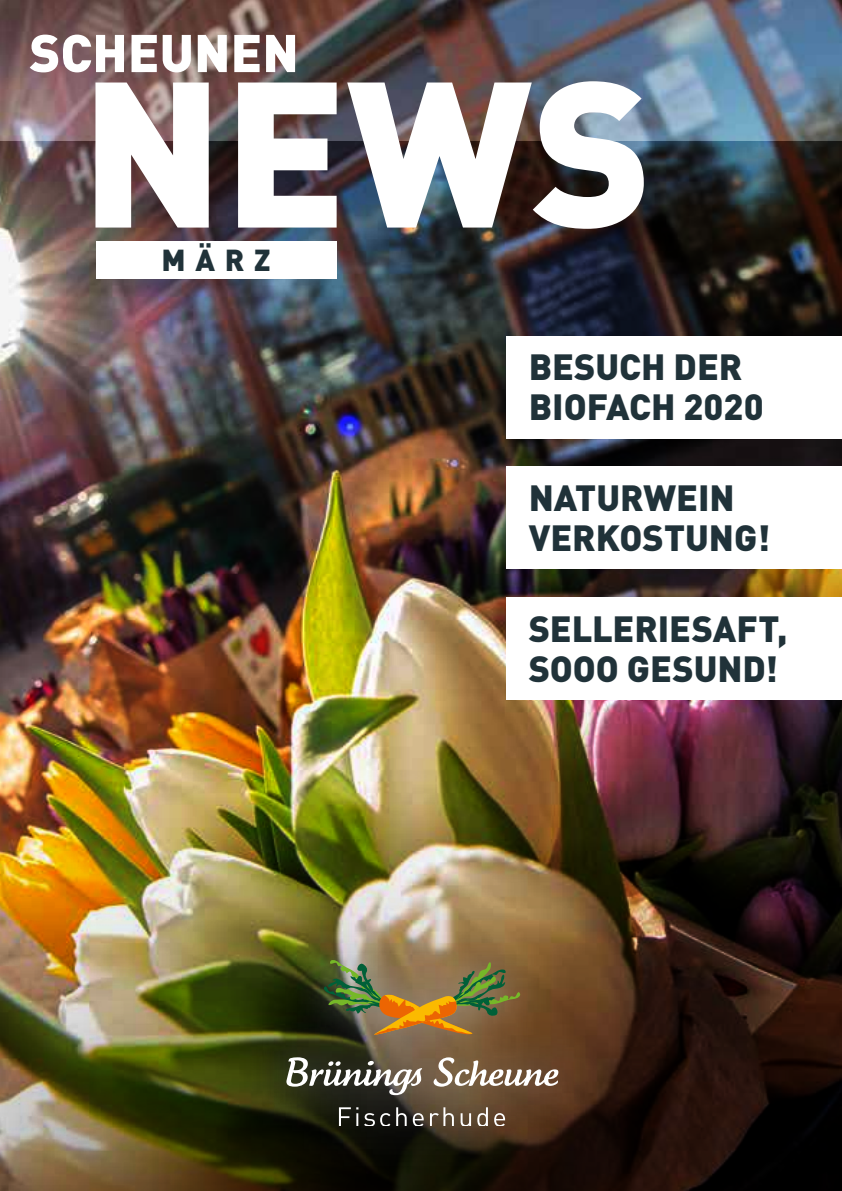
<style>
.page{position:relative;width:842px;height:1191px;background:#fff}
.page>*{position:absolute;margin:0;border:0;box-sizing:border-box;transform-origin:0 0}
.t1{font:900 203.6px "DIN";color:#fff}
.t2{font:900 52.2px "DIN";color:#fff}
.t3{font:900 36px/40px "DIN";color:#203239}
.t4{font:900 30px "DIN";color:#203239}
</style>
<div class="page">
<img style="left:0;top:0;width:842px;height:142px">
<img style="left:0;top:142px;width:842px;height:1049px">
<div style="left:96px;top:242px;width:240px;height:37px;background:#fff"></div>
<div style="left:506px;top:467px;width:336px;height:102px;background:#fff"></div>
<div style="left:506px;top:336px;width:336px;height:102px;background:#fff"></div>
<div style="left:506px;top:598px;width:336px;height:102px;background:#fff"></div>
<img style="left:245px;top:920px;width:354px;height:247px">
<img style="left:323px;top:959px;width:198px;height:78px">
<svg style="left:286px;top:1057px;width:136px;height:38px"></svg>
<svg style="left:434px;top:1057px;width:124px;height:29px"></svg>
<svg style="left:339px;top:1107px;width:19px;height:18px"></svg>
<svg style="left:364px;top:1113px;width:26px;height:12px"></svg>
<svg style="left:396px;top:1107px;width:11px;height:18px"></svg>
<svg style="left:413px;top:1113px;width:11px;height:12px"></svg>
<svg style="left:430px;top:1107px;width:24px;height:18px"></svg>
<svg style="left:461px;top:1113px;width:10px;height:12px"></svg>
<svg style="left:477px;top:1107px;width:11px;height:18px"></svg>
<svg style="left:494px;top:1113px;width:11px;height:12px"></svg>
<h2 class="t2" style="left:29px;top:18px;width:271px">SCHEUNEN</h2>
<h1 class="t1" style="left:81px;top:18px;width:573px">NEWS</h1>
<p class="t4" style="left:162px;top:240px;width:110px">MÄRZ</p>
<p class="t3" style="left:529px;top:345px;width:236px">BESUCH DER<br>BIOFACH 2020</p>
<p class="t3" style="left:529px;top:476px;width:243px">NATURWEIN<br>VERKOSTUNG!</p>
<p class="t3" style="left:529px;top:607px;width:260px">SELLERIESAFT,<br>SOOO GESUND!</p>
</div>
